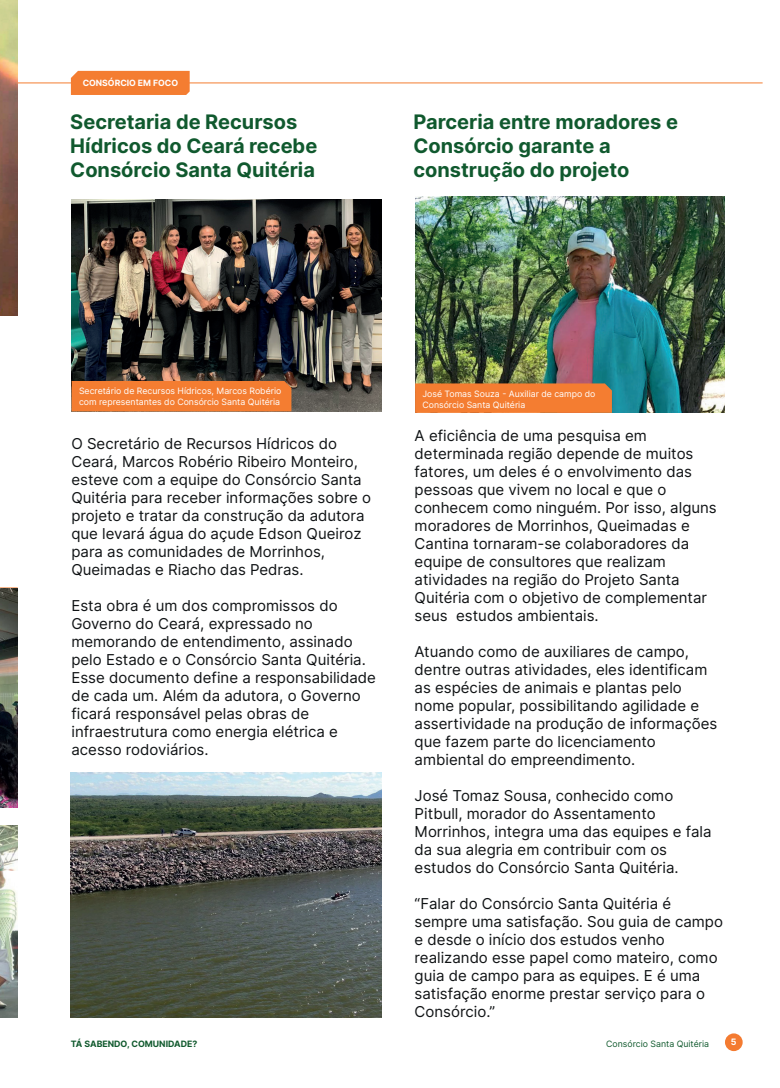
<style>
.page{position:relative;width:780px;height:1088px;background:#fff}
.page>*{position:absolute;margin:0;border:0;box-sizing:border-box;transform-origin:0 0}
.t1{font:700 20px/24px "Inter";color:#10592e}
.t2{font:15px/18px "Inter";color:#101315}
.t3{font:700 8.88px "Inter";color:#fff}
.t4{font:8.75px/10.5px "Inter";color:#fff}
.t5{font:8.75px "Inter";color:#115a2e}
.t6{font:700 8.75px "Inter";color:#115a2e}
.t7{font:700 8.62px "Inter";color:#fff}
</style>
<div class="page">
<div style="left:725px;top:1033px;width:17px;height:18px;background:#f47b31;border-radius:50%"></div>
<img style="left:72px;top:199px;width:309px;height:212px">
<svg style="left:0;top:587px;width:18px;height:1px"></svg>
<hr style="left:18px;top:82px;width:744px;height:1px;background:#f47d31">
<img style="left:0;top:0;width:18px;height:315px">
<img style="left:0;top:826px;width:18px;height:191px">
<img style="left:0;top:588px;width:18px;height:219px">
<div style="left:71px;top:71px;width:119px;height:24px;background:#f47d31"></div>
<img style="left:415px;top:197px;width:310px;height:216px">
<img style="left:71px;top:772px;width:310px;height:245px">
<svg style="left:415px;top:383px;width:197px;height:30px;background:#f07c32"></svg>
<div style="left:72px;top:381px;width:219px;height:30px;background:#f47d31"></div>
<p class="t7" style="left:83px;top:77px;width:97px">CONSÓRCIO EM FOCO</p>
<h1 class="t1" style="left:70px;top:109px;width:248px">Secretaria de Recursos<br>Hídricos do Ceará recebe<br>Consórcio Santa Quitéria</h1>
<h1 class="t1" style="left:413px;top:109px;width:266px">Parceria entre moradores e<br>Consórcio garante a construção do projeto</h1>
<p class="t4" style="left:79px;top:386px;width:204px">Secretário de Recursos Hídricos, Marcos Robério com representantes do Consórcio Santa Quitéria</p>
<p class="t2" style="left:71px;top:434px;width:301px">O Secretário de Recursos Hídricos do Ceará, Marcos Robério Ribeiro Monteiro, esteve com a equipe do Consórcio Santa Quitéria para receber informações sobre o projeto e tratar da construção da adutora que levará água do açude Edson Queiroz para as comunidades de Morrinhos, Queimadas e Riacho das Pedras.</p>
<p class="t2" style="left:71px;top:596px;width:306px">Esta obra é um dos compromissos do Governo do Ceará, expressado no memorando de entendimento, assinado pelo Estado e o Consórcio Santa Quitéria.<br>Esse documento define a responsabilidade de cada um. Além da adutora, o Governo ficará responsável pelas obras de infraestrutura como energia elétrica e acesso rodoviários.</p>
<p class="t4" style="left:422px;top:388px;width:174px">José Tomas Souza - Auxiliar de campo do<br>Consórcio Santa Quitéria</p>
<p class="t2" style="left:414px;top:426px;width:303px">A eficiência de uma pesquisa em determinada região depende de muitos fatores, um deles é o envolvimento das pessoas que vivem no local e que o conhecem como ninguém. Por isso, alguns moradores de Morrinhos, Queimadas e Cantina tornaram-se colaboradores da equipe de consultores que realizam atividades na região do Projeto Santa Quitéria com o objetivo de complementar seus estudos ambientais.</p>
<p class="t2" style="left:414px;top:642px;width:304px">Atuando como de auxiliares de campo, dentre outras atividades, eles identificam as espécies de animais e plantas pelo nome popular, possibilitando agilidade e assertividade na produção de informações que fazem parte do licenciamento ambiental do empreendimento.</p>
<p class="t2" style="left:414px;top:786px;width:298px">José Tomaz Sousa, conhecido como Pitbull, morador do Assentamento Morrinhos, integra uma das equipes e fala da sua alegria em contribuir com os estudos do Consórcio Santa Quitéria.</p>
<p class="t2" style="left:414px;top:894px;width:310px">“Falar do Consórcio Santa Quitéria é sempre uma satisfação. Sou guia de campo e desde o início dos estudos venho realizando esse papel como mateiro, como guia de campo para as equipes. E é uma satisfação enorme prestar serviço para o Consórcio.”</p>
<p class="t6" style="left:71px;top:1037px;width:128px">TÁ SABENDO, COMUNIDADE?</p>
<p class="t5" style="left:606px;top:1037px;width:104px">Consórcio Santa Quitéria</p>
<p class="t3" style="left:731px;top:1035px;width:7px">5</p>
</div>
